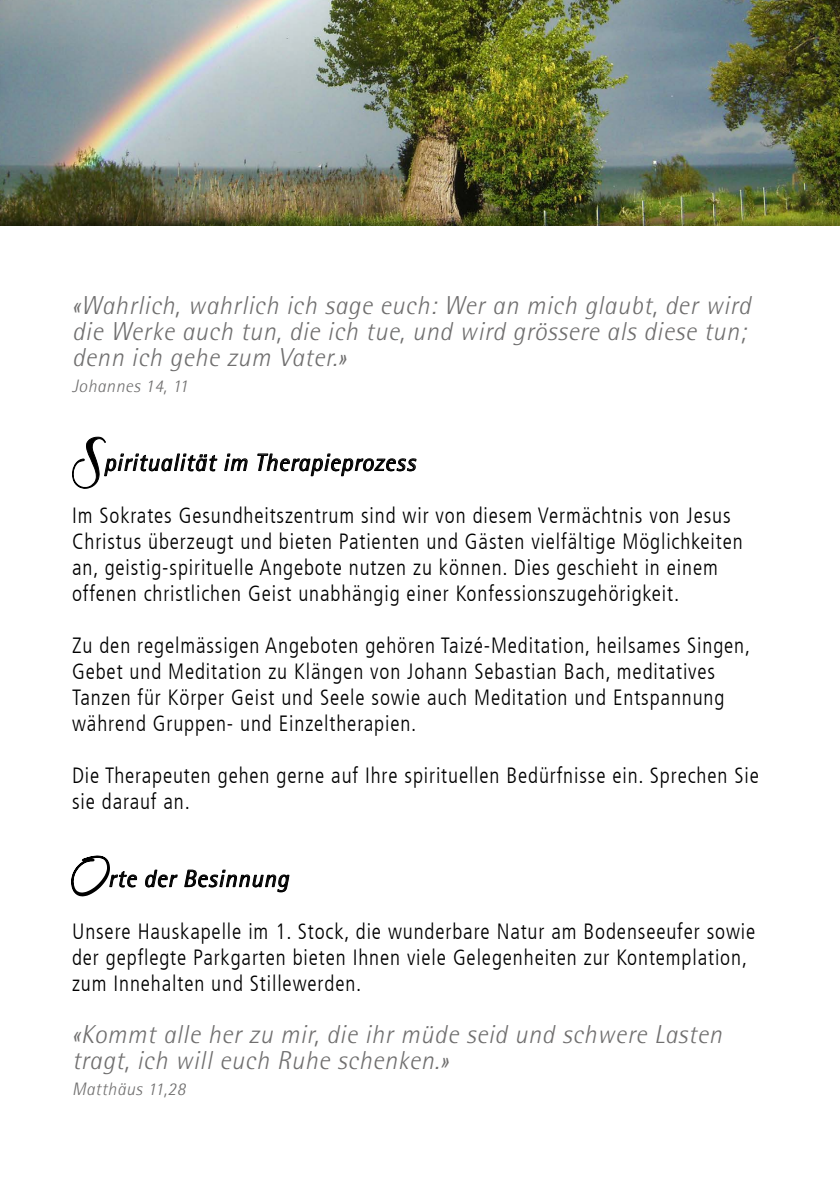
<style>
.page{position:relative;width:840px;height:1191px;background:#fff}
.page>*{position:absolute;margin:0;border:0;box-sizing:border-box;transform-origin:0 0}
.t1{font:italic 300 26px/26px "Rotis Semi Sans Std";letter-spacing:.025em;color:#706f6f}
.t2{font:italic 24px "Rotis Semi Sans Std";letter-spacing:.025em;color:#000}
.t3{font:300 condensed 22px/26px "Frutiger LT";letter-spacing:.04em;color:#000}
.t4{font:italic 300 18px "Rotis Semi Sans Std";letter-spacing:.025em;color:#706f6f}
.s1{font-family:"Beforethe Rain";font-style:normal}
</style>
<div class="page">
<img style="left:0;top:0;width:839px;height:215px">
<div style="left:0;top:215px;width:839px;height:43px;background:#000;opacity:.3"></div>
<div style="left:0;top:227px;width:839px;height:30px;background:#fff"></div>
<svg style="left:224px;top:453px;width:24px;height:18px"></svg>
<svg style="left:257px;top:453px;width:160px;height:23px"></svg>
<svg style="left:71px;top:855px;width:66px;height:42px"></svg>
<svg style="left:145px;top:869px;width:33px;height:18px"></svg>
<svg style="left:184px;top:869px;width:106px;height:23px"></svg>
<svg style="left:72px;top:436px;width:146px;height:53px"></svg>
<p class="t1" style="left:72px;top:292px;width:679px">«Wahrlich, wahrlich ich sage euch: Wer an mich glaubt, der wird die Werke auch tun, die ich tue, und wird grössere als diese tun; denn ich gehe zum Vater.»</p>
<p class="t4" style="left:72px;top:376px;width:117px">Johannes 14, 11</p>
<p class="t2" style="left:104px;top:448px;width:313px">piritualität im Therapieprozess</p>
<p class="t3" style="left:72px;top:502px;width:671px">Im Sokrates Gesundheitszentrum sind wir von diesem Vermächtnis von Jesus Christus überzeugt und bieten Patienten und Gästen vielfältige Möglichkeiten an, geistig-spirituelle Angebote nutzen zu können. Dies geschieht in einem offenen christlichen Geist unabhängig einer Konfessionszugehörigkeit.</p>
<p class="t3" style="left:72px;top:632px;width:679px">Zu den regelmässigen Angeboten gehören Taizé-Meditation, heilsames Singen, Gebet und Meditation zu Klängen von Johann Sebastian Bach, meditatives Tanzen für Körper Geist und Seele sowie auch Meditation und Entspannung während Gruppen- und Einzeltherapien.</p>
<p class="t3" style="left:72px;top:762px;width:688px">Die Therapeuten gehen gerne auf Ihre spirituellen Bedürfnisse ein. Sprechen Sie sie darauf an.</p>
<p class="t2" style="left:72px;top:864px;width:218px"><span class="s1">O</span>rte der Besinnung</p>
<p class="t3" style="left:72px;top:918px;width:684px">Unsere Hauskapelle im 1. Stock, die wunderbare Natur am Bodenseeufer sowie der gepflegte Parkgarten bieten Ihnen viele Gelegenheiten zur Kontemplation, zum Innehalten und Stillewerden.</p>
<p class="t1" style="left:72px;top:1020px;width:651px">«Kommt alle her zu mir, die ihr müde seid und schwere Lasten tragt, ich will euch Ruhe schenken.»</p>
<p class="t4" style="left:72px;top:1078px;width:115px">Matthäus 11,28</p>
</div>
